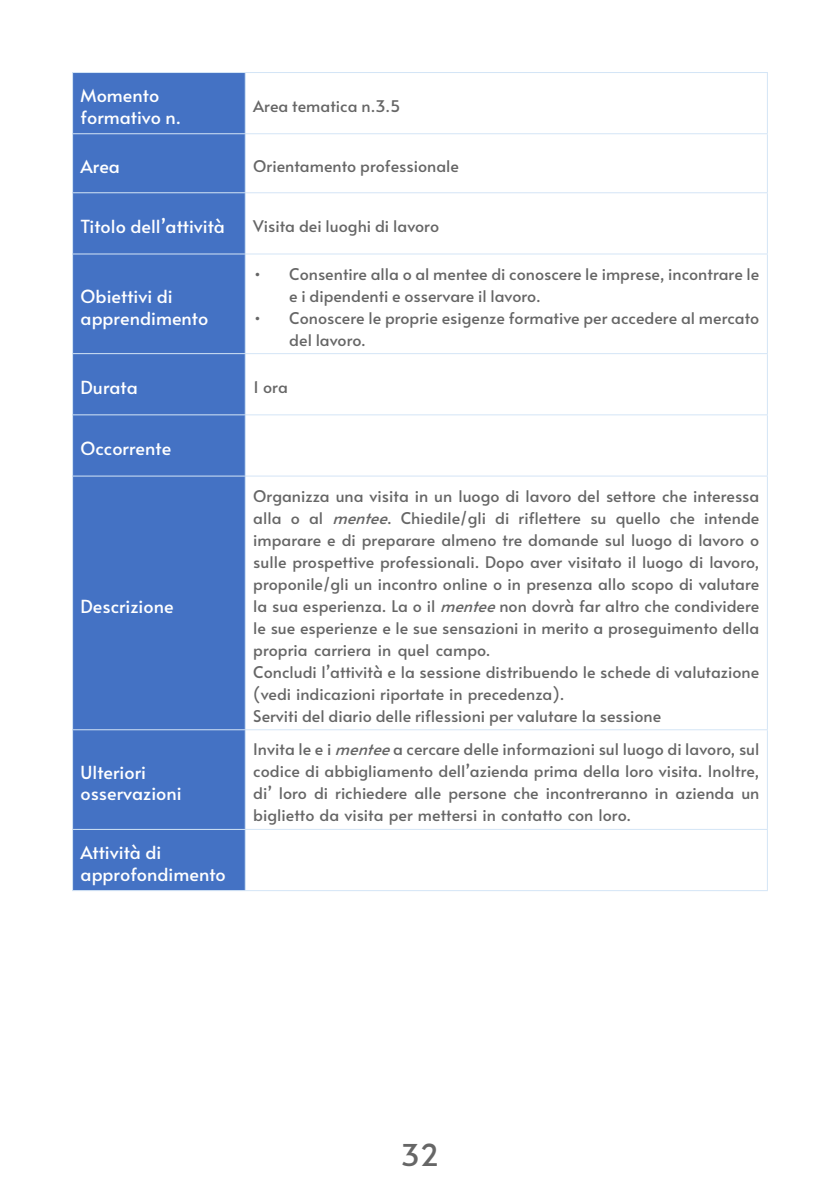
<style>
.page{position:relative;width:840px;height:1191px;background:#fff}
.page>*{position:absolute;margin:0;border:0;box-sizing:border-box;transform-origin:0 0}
.t1{font:30px "Alata";color:#666}
.t2{font:18px/21.6px "Alata";color:#fff}
.t3{font:16px/22px "Alata";color:#666}
.s1{font-style:italic}
</style>
<div class="page">
<div style="left:73px;top:73px;width:171px;height:817px;background:#4472c4"></div>
<hr style="left:72px;top:133px;width:173px;height:1px;background:#d4e5f6">
<hr style="left:245px;top:133px;width:522px;height:1px;background:#d4e5f6">
<hr style="left:72px;top:192px;width:173px;height:1px;background:#d4e5f6">
<hr style="left:245px;top:192px;width:522px;height:1px;background:#d4e5f6">
<hr style="left:72px;top:253px;width:173px;height:1px;background:#d4e5f6">
<hr style="left:245px;top:253px;width:522px;height:1px;background:#d4e5f6">
<hr style="left:72px;top:353px;width:173px;height:1px;background:#d4e5f6">
<hr style="left:245px;top:353px;width:522px;height:1px;background:#d4e5f6">
<hr style="left:72px;top:414px;width:173px;height:1px;background:#d4e5f6">
<hr style="left:245px;top:414px;width:522px;height:1px;background:#d4e5f6">
<hr style="left:72px;top:475px;width:173px;height:1px;background:#d4e5f6">
<hr style="left:245px;top:475px;width:522px;height:1px;background:#d4e5f6">
<hr style="left:72px;top:729px;width:173px;height:1px;background:#d4e5f6">
<hr style="left:245px;top:729px;width:522px;height:1px;background:#d4e5f6">
<hr style="left:72px;top:829px;width:173px;height:1px;background:#d4e5f6">
<hr style="left:245px;top:829px;width:522px;height:1px;background:#d4e5f6">
<hr style="left:72px;top:72px;width:173px;height:1px;background:#d4e5f6">
<hr style="left:72px;top:73px;width:1px;height:60px;background:#d4e5f6">
<hr style="left:245px;top:72px;width:522px;height:1px;background:#d4e5f6">
<hr style="left:244px;top:73px;width:2px;height:60px;background:#d4e5f6">
<hr style="left:766px;top:73px;width:1px;height:60px;background:#d4e5f6">
<hr style="left:72px;top:134px;width:1px;height:58px;background:#d4e5f6">
<hr style="left:244px;top:134px;width:2px;height:58px;background:#d4e5f6">
<hr style="left:766px;top:134px;width:1px;height:58px;background:#d4e5f6">
<hr style="left:72px;top:193px;width:1px;height:60px;background:#d4e5f6">
<hr style="left:244px;top:193px;width:2px;height:60px;background:#d4e5f6">
<hr style="left:766px;top:193px;width:1px;height:60px;background:#d4e5f6">
<hr style="left:72px;top:254px;width:1px;height:99px;background:#d4e5f6">
<hr style="left:244px;top:254px;width:2px;height:99px;background:#d4e5f6">
<hr style="left:766px;top:254px;width:1px;height:99px;background:#d4e5f6">
<hr style="left:72px;top:354px;width:1px;height:60px;background:#d4e5f6">
<hr style="left:244px;top:354px;width:2px;height:60px;background:#d4e5f6">
<hr style="left:766px;top:354px;width:1px;height:60px;background:#d4e5f6">
<hr style="left:72px;top:415px;width:1px;height:60px;background:#d4e5f6">
<hr style="left:244px;top:415px;width:2px;height:60px;background:#d4e5f6">
<hr style="left:766px;top:415px;width:1px;height:60px;background:#d4e5f6">
<hr style="left:72px;top:476px;width:1px;height:253px;background:#d4e5f6">
<hr style="left:244px;top:476px;width:2px;height:253px;background:#d4e5f6">
<hr style="left:766px;top:476px;width:1px;height:253px;background:#d4e5f6">
<hr style="left:72px;top:730px;width:1px;height:99px;background:#d4e5f6">
<hr style="left:244px;top:730px;width:2px;height:99px;background:#d4e5f6">
<hr style="left:766px;top:730px;width:1px;height:99px;background:#d4e5f6">
<hr style="left:72px;top:830px;width:1px;height:60px;background:#d4e5f6">
<hr style="left:244px;top:830px;width:2px;height:60px;background:#d4e5f6">
<hr style="left:766px;top:830px;width:1px;height:60px;background:#d4e5f6">
<hr style="left:72px;top:890px;width:173px;height:1px;background:#d4e5f6">
<hr style="left:245px;top:890px;width:522px;height:1px;background:#d4e5f6">
<p class="t2" style="left:80px;top:83px;width:102px">Momento formativo n.</p>
<p class="t3" style="left:253px;top:93px;width:149px">Area tematica n.3.5</p>
<p class="t2" style="left:80px;top:154px;width:41px">Area</p>
<p class="t3" style="left:253px;top:153px;width:207px">Orientamento professionale</p>
<p class="t2" style="left:80px;top:214px;width:146px">Titolo dell’attività</p>
<p class="t3" style="left:253px;top:213px;width:187px">Visita dei luoghi di lavoro</p>
<p class="t2" style="left:80px;top:283px;width:129px">Obiettivi di apprendimento</p>
<p class="t3" style="left:289px;top:261px;width:471px;text-indent:-36px">• Consentire alla o al mentee di conoscere le imprese, incontrare le e i dipendenti e osservare il lavoro.</p>
<p class="t3" style="left:289px;top:305px;width:471px;text-indent:-36px">• Conoscere le proprie esigenze formative per accedere al mercato del lavoro.</p>
<p class="t2" style="left:80px;top:374px;width:59px">Durata</p>
<p class="t3" style="left:253px;top:374px;width:36px">1 ora</p>
<p class="t2" style="left:80px;top:436px;width:92px">Occorrente</p>
<p class="t2" style="left:80px;top:593px;width:94px">Descrizione</p>
<p class="t2" style="left:80px;top:759px;width:103px">Ulteriori osservazioni</p>
<p class="t2" style="left:80px;top:839px;width:147px">Attività di approfondimento</p>
<p class="t3" style="left:253px;top:483px;width:507px">Organizza una visita in un luogo di lavoro del settore che interessa alla o al <span class="s1">mentee</span>. Chiedile/gli di riflettere su quello che intende imparare e di preparare almeno tre domande sul luogo di lavoro o sulle prospettive professionali. Dopo aver visitato il luogo di lavoro, proponile/gli un incontro online o in presenza allo scopo di valutare la sua esperienza. La o il <span class="s1">mentee</span>non dovrà far altro che condividere le sue esperienze e le sue sensazioni in merito a proseguimento della propria carriera in quel campo.<br>Concludi l’attività e la sessione distribuendo le schede di valutazione (vedi indicazioni riportate in precedenza).<br>Serviti del diario delle riflessioni per valutare la sessione</p>
<p class="t3" style="left:253px;top:736px;width:507px;text-align:justify">Invita le e i <span class="s1">mentee</span>a cercare delle informazioni sul luogo di lavoro, sul codice di abbigliamento dell’azienda prima della loro visita. Inoltre, di’ loro di richiedere alle persone che incontreranno in azienda un biglietto da visita per mettersi in contatto con loro.</p>
<h1 class="t1" style="left:400px;top:1128px;width:40px">32</h1>
</div>
